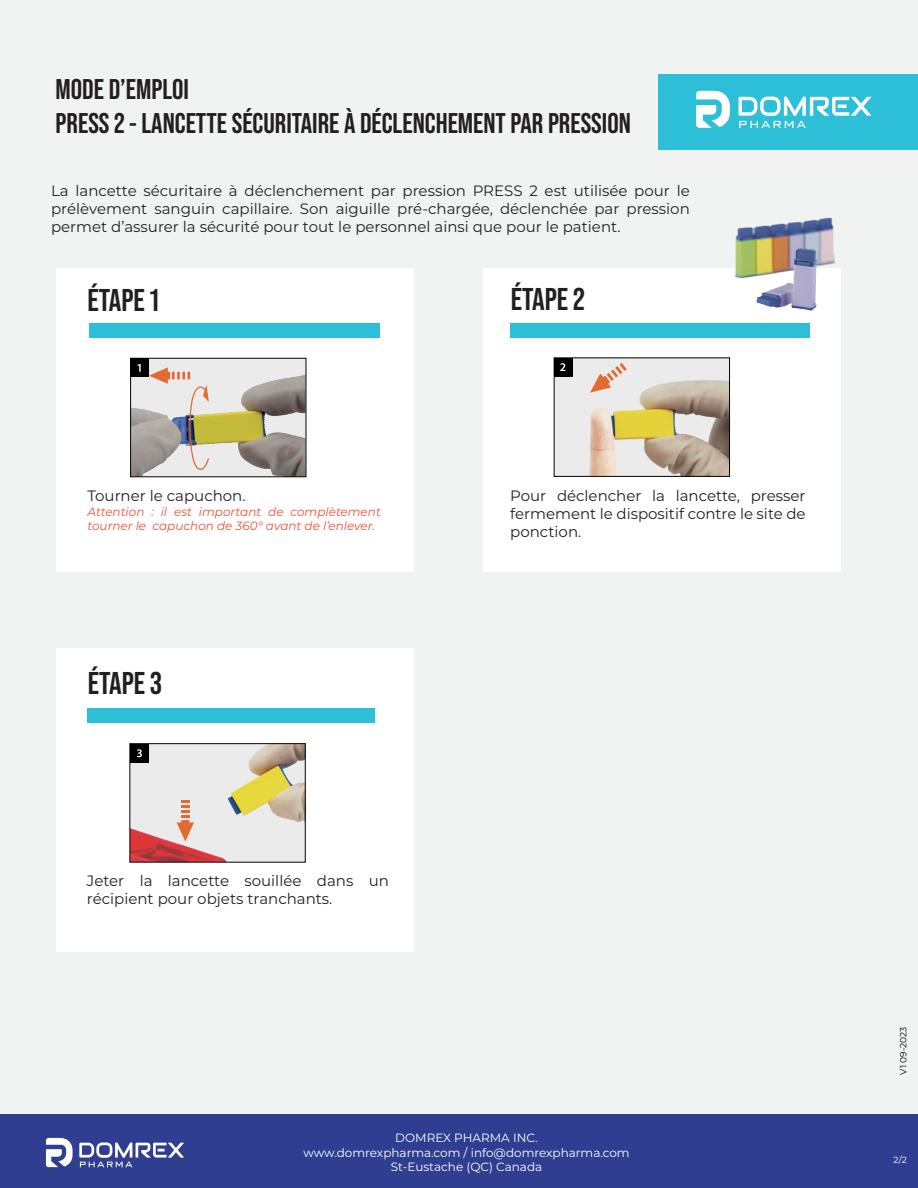
<style>
.page{position:relative;width:918px;height:1188px;background:#f1f3f2}
.page>*{position:absolute;margin:0;border:0;box-sizing:border-box;transform-origin:0 0}
.t1{font:700 31.5px "Bebas Neue Pro";color:#231f20}
.t2{font:700 28.5px/34.2px "Bebas Neue Pro";color:#231f20}
.t3{font:15px/18px "Montserrat";color:#231f20;text-align:justify}
.t4{font:12px/14.4px "Montserrat";color:#fff;text-align:center}
.t5{font:italic 12px/14.4px "Montserrat";color:#f05139}
.t6{font:9px "Montserrat";color:#040503}
.t7{font:9px "Montserrat";color:#fff}
</style>
<div class="page">
<div style="left:0;top:1114px;width:918px;height:74px;background:#303e91"></div>
<svg style="left:46px;top:1138px;width:27px;height:29px"></svg>
<svg style="left:79px;top:1142px;width:105px;height:25px"></svg>
<div style="left:658px;top:74px;width:260px;height:76px;background:#2dbfd8"></div>
<svg style="left:696px;top:91px;width:34px;height:37px"></svg>
<svg style="left:739px;top:96px;width:133px;height:32px"></svg>
<div style="left:484px;top:268px;width:357px;height:304px;background:#fff"></div>
<div style="left:56px;top:648px;width:357px;height:304px;background:#fff"></div>
<div style="left:554px;top:357px;width:175px;height:119px;background:#ebebec"></div>
<svg style="left:590px;top:363px;width:33px;height:30px"></svg>
<img style="left:607px;top:364px;width:121px;height:111px">
<img style="left:589px;top:399px;width:38px;height:76px">
<div style="left:554px;top:358px;width:19px;height:19px;background:#000"></div>
<div style="left:554px;top:358px;width:176px;height:119px;border:1px solid #040503"></div>
<div style="left:56px;top:268px;width:357px;height:304px;background:#fff"></div>
<div style="left:89px;top:324px;width:290px;height:14px;background:#2dbfd8"></div>
<div style="left:131px;top:358px;width:175px;height:119px;background:#ebebec"></div>
<img style="left:218px;top:375px;width:86px;height:100px">
<img style="left:210px;top:413px;width:8px;height:31px">
<img style="left:132px;top:408px;width:17px;height:67px">
<svg style="left:149px;top:367px;width:61px;height:104px"></svg>
<div style="left:131px;top:358px;width:18px;height:19px;background:#000"></div>
<svg style="left:138px;top:364px;width:3px;height:8px"></svg>
<div style="left:511px;top:324px;width:299px;height:14px;background:#2dbfd8"></div>
<div style="left:130px;top:744px;width:176px;height:118px;background:#ebebec"></div>
<img style="left:132px;top:829px;width:40px;height:31px">
<img style="left:172px;top:744px;width:134px;height:118px">
<div style="left:130px;top:744px;width:19px;height:19px;background:#000"></div>
<div style="left:130px;top:743px;width:175px;height:119px;border:1px solid #040503"></div>
<div style="left:87px;top:708px;width:287px;height:15px;background:#2dbfd8"></div>
<svg style="left:560px;top:363px;width:5px;height:8px"></svg>
<svg style="left:137px;top:749px;width:5px;height:8px"></svg>
<div style="left:130px;top:358px;width:176px;height:119px;border:1px solid #040503"></div>
<img style="left:734px;top:217px;width:102px;height:94px">
<h2 class="t2" style="left:56px;top:72px;width:577px">MODE D’EMPLOI<br>PRESS 2 - LANCETTE SÉCURITAIRE À DÉCLENCHEMENT PAR PRESSION</h2>
<p class="t3" style="left:51px;top:182px;width:640px">La lancette sécuritaire à déclenchement par pression PRESS 2 est utilisée pour le prélèvement sanguin capillaire. Son aiguille pré-chargée, déclenchée par pression permet d’assurer la sécurité pour tout le personnel ainsi que pour le patient.</p>
<h1 class="t1" style="left:87px;top:282px;width:73px">ÉTAPE 1</h1>
<p class="t3" style="left:87px;top:486px;width:160px">Tourner le capuchon.</p>
<p class="t5" style="left:87px;top:504px;width:295px">Attention : il est important de complètement tourner le capuchon de 360° avant de l’enlever.</p>
<h1 class="t1" style="left:88px;top:665px;width:76px">ÉTAPE 3</h1>
<p class="t3" style="left:87px;top:871px;width:304px">Jeter la lancette souillée dans un récipient pour objets tranchants.</p>
<h1 class="t1" style="left:511px;top:281px;width:76px">ÉTAPE 2</h1>
<p class="t3" style="left:510px;top:486px;width:297px">Pour déclencher la lancette, presser fermement le dispositif contre le site de ponction.</p>
<p class="t4" style="left:303px;top:1131px;width:328px">DOMREX PHARMA INC.<br>www.domrexpharma.com / info@domrexpharma.com<br>St-Eustache (QC) Canada</p>
<p class="t6" style="left:897px;top:1075px;width:50px;rotate:-90deg">V1 09-2023</p>
<p class="t7" style="left:894px;top:1154px;width:15px">2/2</p>
</div>
